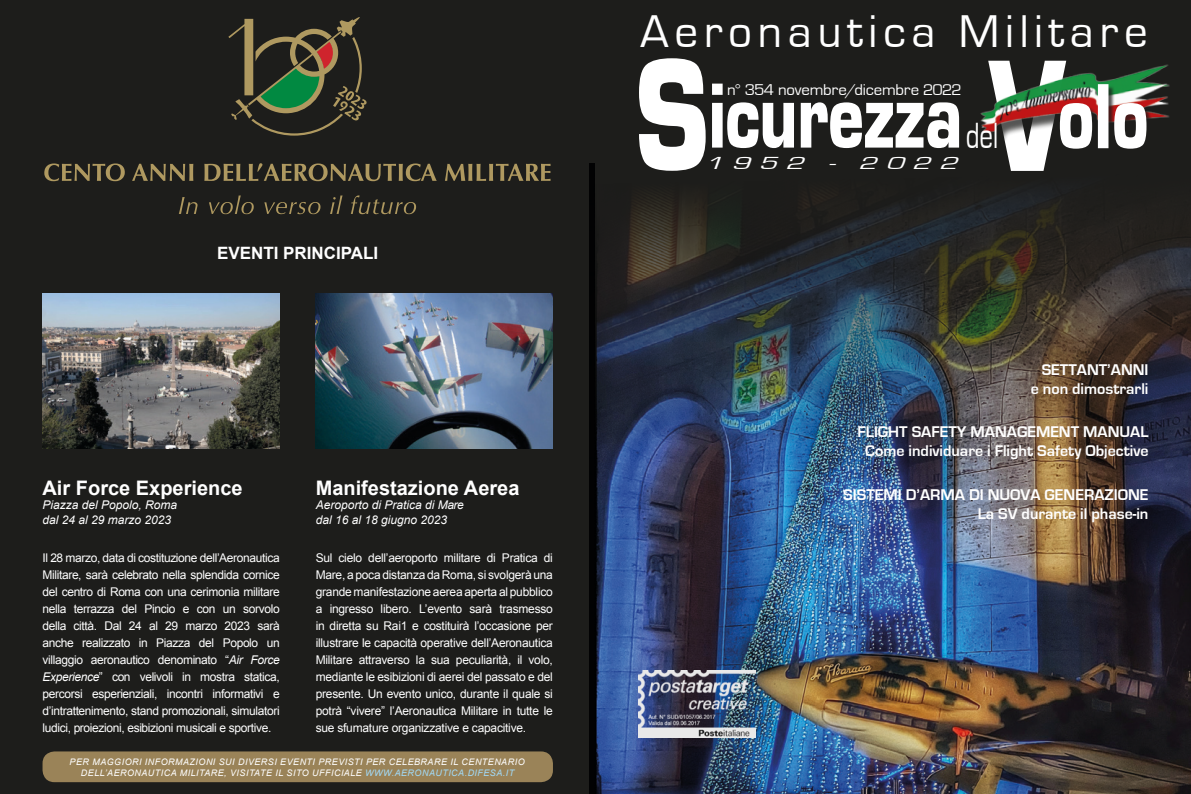
<style>
.page{position:relative;width:1191px;height:794px;background:#fff}
.page>*{position:absolute;margin:0;border:0;box-sizing:border-box;transform-origin:0 0}
.t1{font:700 146.9px "Eurostile";color:#fff;scale:.71 1}
.t2{font:700 85.4px "Eurostile";color:#fff;scale:.72 1}
.t3{font:47.2px "Eurostile";letter-spacing:.12em;color:#fff}
.t4{font:37.5px "Eurostile";color:#fff;scale:.72 1}
.t5{font:700 20px "Arial";color:#fff}
.t6{font:italic 18px "Eurostile";color:#fff;scale:1.67 1}
.t7{font:700 17px "Arial";color:#fff}
.t8{font:16.1px "Eurostile";letter-spacing:-.015em;color:#fff;scale:1.04 1}
.t9{font:700 16px/19.2px "Eurostile";color:#fff;text-align:right}
.t10{font:12px/17px "Arial";letter-spacing:-.025em;color:#fff;text-align:justify}
.t11{font:italic 12px/14.4px "Arial";color:#fff}
.t12{font:italic 9px/10.8px "Arial";letter-spacing:.05em;color:#fff;text-align:center}
.s1{font-style:italic}
.s2{color:#a1daf8}
.s3{font-size:146.9px}
</style>
<div class="page">
<div style="left:0;top:0;width:597px;height:794px;background:#1d1d1b"></div>
<img style="left:590px;top:164px;width:601px;height:630px">
<img style="left:595px;top:0;width:596px;height:632px">
<div style="left:713px;top:85px;width:253px;height:70px;background:#1d1d1b"></div>
<div style="left:640px;top:59px;width:72px;height:118px;background:#1d1d1b"></div>
<div style="left:989px;top:62px;width:84px;height:116px;background:#1d1d1b"></div>
<img style="left:956px;top:0;width:235px;height:148px">
<div style="left:1061px;top:85px;width:92px;height:70px;background:#1d1d1b;opacity:.75"></div>
<div style="left:965px;top:122px;width:36px;height:30px;background:#1d1d1b;opacity:.85"></div>
<svg style="left:228px;top:17px;width:139px;height:119px"></svg>
<svg style="left:44px;top:163px;width:81px;height:18px"></svg>
<svg style="left:132px;top:164px;width:61px;height:17px"></svg>
<svg style="left:204px;top:163px;width:233px;height:18px"></svg>
<svg style="left:445px;top:164px;width:105px;height:17px"></svg>
<svg style="left:179px;top:197px;width:18px;height:17px"></svg>
<svg style="left:209px;top:195px;width:45px;height:19px"></svg>
<svg style="left:264px;top:202px;width:56px;height:12px"></svg>
<svg style="left:330px;top:195px;width:12px;height:19px"></svg>
<svg style="left:351px;top:195px;width:65px;height:19px"></svg>
<img style="left:43px;top:293px;width:237px;height:155px">
<img style="left:316px;top:293px;width:237px;height:155px">
<div style="left:43px;top:751px;width:510px;height:31px;background:#9a8358;border-radius:12px"></div>
<img style="left:638px;top:670px;width:117px;height:67px">
<p class="t7" style="left:217px;top:242px;width:163px">EVENTI PRINCIPALI</p>
<p class="t5" style="left:43px;top:475px;width:202px">Air Force Experience</p>
<p class="t11" style="left:43px;top:498px;width:136px">Piazza del Popolo, Roma dal 24 al 29 marzo 2023</p>
<p class="t10" style="left:43px;top:549px;width:239px">Il 28 marzo, data di costituzione dell’Aeronautica Militare, sarà celebrato nella splendida cornice del centro di Roma con una cerimonia militare nella terrazza del Pincio e con un sorvolo della città. Dal 24 al 29 marzo 2023 sarà anche realizzato in Piazza del Popolo un villaggio aeronautico denominato “<span class="s1">Air Force Experience</span>” con velivoli in mostra statica, percorsi esperienziali, incontri informativi e d’intrattenimento, stand promozionali, simulatori ludici, proiezioni, esibizioni musicali e sportive.</p>
<p class="t5" style="left:316px;top:475px;width:205px">Manifestazione Aerea</p>
<p class="t11" style="left:316px;top:498px;width:149px">Aeroporto di Pratica di Mare dal 16 al 18 giugno 2023</p>
<p class="t10" style="left:316px;top:549px;width:239px">Sul cielo dell’aeroporto militare di Pratica di Mare, a poca distanza da Roma, si svolgerà una grande manifestazione aerea aperta al pubblico a ingresso libero. L’evento sarà trasmesso in diretta su Rai1 e costituirà l’occasione per illustrare le capacità operative dell’Aeronautica Militare attraverso la sua peculiarità, il volo, mediante le esibizioni di aerei del passato e del presente. Un evento unico, durante il quale si potrà “vivere” l’Aeronautica Militare in tutte le sue sfumature organizzative e capacitive.</p>
<p class="t12" style="left:70px;top:756px;width:456px">PER MAGGIORI INFORMAZIONI SUI DIVERSI EVENTI PREVISTI PER CELEBRARE IL CENTENARIO<br>DELL’AERONAUTICA MILITARE, VISITATE IL SITO UFFICIALE <span class="s2">WWW.AERONAUTICA.DIFESA.IT</span></p>
<p class="t3" style="left:640px;top:6px;width:509px">Aeronautica Militare</p>
<p class="t8" style="left:727px;top:81px;width:227px">n° 354 novembre/dicembre 2022</p>
<p class="t1" style="left:635px;top:24px;width:106px">S</p>
<p class="t2" style="left:709px;top:63px;width:611px">icurezza <span class="s3">V</span>olo</p>
<p class="t4" style="left:966px;top:115px;width:46px">del</p>
<p class="t6" style="left:705px;top:153px;width:157px">1952 - 2022</p>
<p class="t9" style="left:1030px;top:360px;width:119px">SETTANT’ANNI e non dimostrarli</p>
<p class="t9" style="left:857px;top:422px;width:292px;text-align:center">FLIGHT SAFETY MANAGEMENT MANUAL<br>Come individuare i Flight Safety Objective</p>
<p class="t9" style="left:843px;top:485px;width:307px">SISTEMI D’ARMA DI NUOVA GENERAZIONE<br>La SV durante il phase-in</p>
</div>
